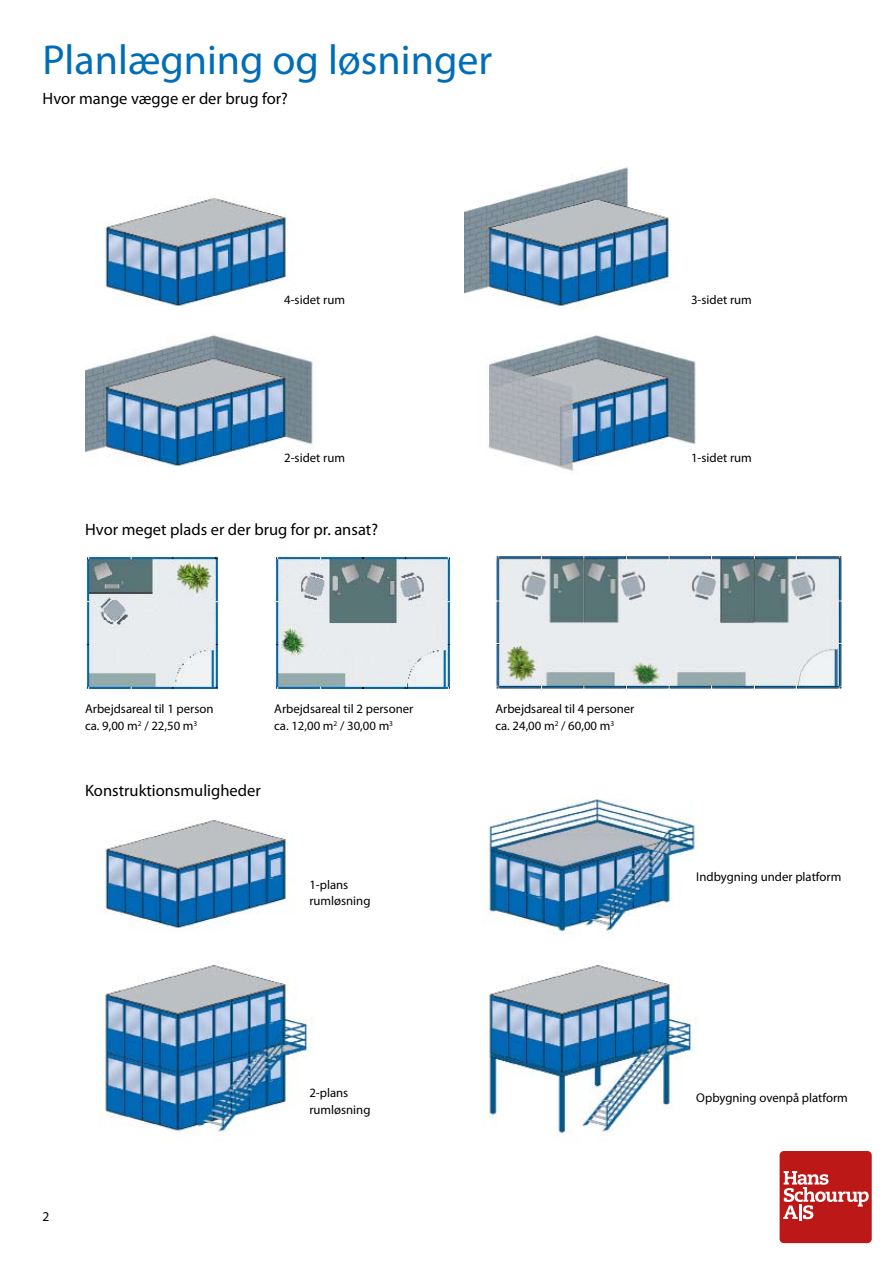
<style>
.page{position:relative;width:893px;height:1263px;background:#fff}
.page>*{position:absolute;margin:0;border:0;box-sizing:border-box;transform-origin:0 0}
.t1{font:42px "Myriad Pro";color:#006db6}
.t2{font:16.5px "Myriad Pro";color:#000}
.t3{font:13.5px "Myriad Pro";color:#000}
.t4{font:12.75px/16.5px "Myriad Pro";color:#000}
</style>
<div class="page">
<div style="left:780px;top:1151px;width:92px;height:92px;background:#bd1818;border-radius:4px"></div>
<svg style="left:783px;top:1171px;width:86px;height:49px"></svg>
<img style="left:85px;top:334px;width:228px;height:132px">
<img style="left:274px;top:556px;width:177px;height:133px">
<img style="left:495px;top:556px;width:347px;height:133px">
<img style="left:103px;top:198px;width:184px;height:108px">
<img style="left:464px;top:167px;width:212px;height:142px">
<img style="left:488px;top:335px;width:208px;height:136px">
<img style="left:103px;top:816px;width:187px;height:115px">
<img style="left:102px;top:961px;width:212px;height:172px">
<img style="left:488px;top:799px;width:210px;height:135px">
<img style="left:486px;top:961px;width:212px;height:174px">
<img style="left:85px;top:556px;width:134px;height:132px">
<h1 class="t1" style="left:43px;top:34px;width:451px">Planlægning og løsninger</h1>
<p class="t2" style="left:43px;top:88px;width:247px">Hvor mange vægge er der brug for?</p>
<p class="t4" style="left:284px;top:291px;width:62px">4-sidet rum</p>
<p class="t4" style="left:691px;top:291px;width:62px">3-sidet rum</p>
<p class="t4" style="left:284px;top:449px;width:62px">2-sidet rum</p>
<p class="t4" style="left:691px;top:449px;width:62px">1-sidet rum</p>
<p class="t2" style="left:85px;top:520px;width:294px">Hvor meget plads er der brug for pr. ansat?</p>
<p class="t4" style="left:85px;top:701px;width:130px">Arbejdsareal til 1 person ca. 9,00 m<sup>2</sup> / 22,50 m<sup>3</sup></p>
<p class="t4" style="left:274px;top:701px;width:141px">Arbejdsareal til 2 personer ca. 12,00 m<sup>2</sup> / 30,00 m<sup>3</sup></p>
<p class="t4" style="left:495px;top:701px;width:141px">Arbejdsareal til 4 personer ca. 24,00 m<sup>2</sup> / 60,00 m<sup>3</sup></p>
<p class="t2" style="left:85px;top:780px;width:177px">Konstruktionsmuligheder</p>
<p class="t4" style="left:309px;top:876px;width:63px">1-plans rumløsning</p>
<p class="t4" style="left:696px;top:868px;width:147px">Indbygning under platform</p>
<p class="t3" style="left:43px;top:1208px;width:8px">2</p>
<p class="t4" style="left:309px;top:1085px;width:40px">2-plans</p>
<p class="t4" style="left:696px;top:1089px;width:153px">Opbygning ovenpå platform</p>
<p class="t4" style="left:309px;top:1101px;width:63px">rumløsning</p>
</div>
